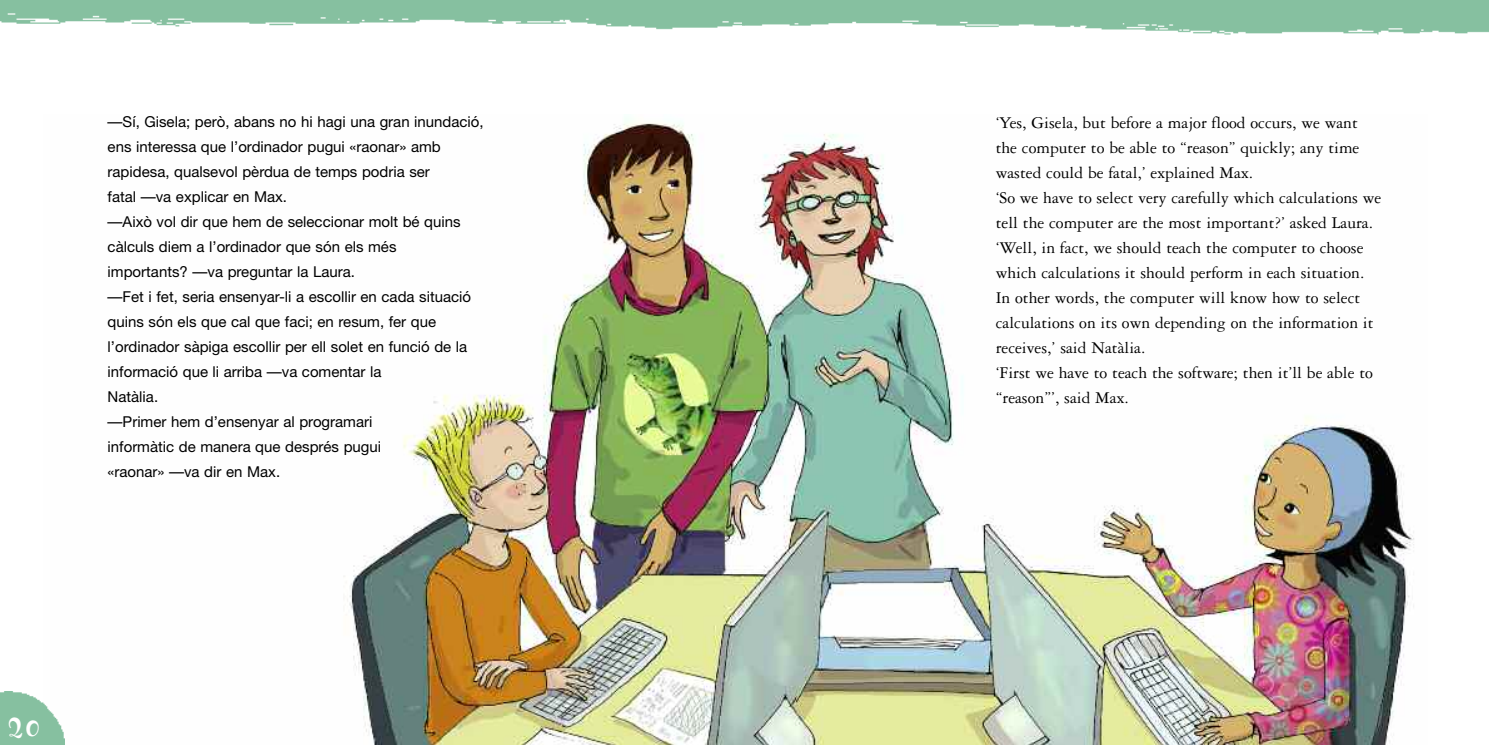
<style>
.page{position:relative;width:1489px;height:745px;background:#fff}
.page>*{position:absolute;margin:0;border:0;box-sizing:border-box;transform-origin:0 0}
.t1{font:700 38.88px "Fontesque";color:#fff}
.t2{font:17.5px/25px "Garamond Three";color:#000}
.t3{font:15px/25px "Helvetica Neue";color:#000}
</style>
<div class="page">
<img style="left:343px;top:118px;width:1071px;height:626px">
<img style="left:744px;top:0;width:744px;height:35px">
<img style="left:0;top:0;width:744px;height:30px">
<img style="left:0;top:691px;width:65px;height:53px">
<p class="t3" style="left:108px;top:110px;width:377px">—Sí, Gisela; però, abans no hi hagi una gran inundació, ens interessa que l’ordinador pugui «raonar» amb rapidesa, qualsevol pèrdua de temps podria ser<br>fatal —va explicar en Max.<br>—Això vol dir que hem de seleccionar molt bé quins càlculs diem a l’ordinador que són els més<br>importants? —va preguntar la Laura.<br>—Fet i fet, seria ensenyar-li a escollir en cada situació quins són els que cal que faci; en resum, fer que l’ordinador sàpiga escollir per ell solet en funció de la informació que li arriba —va comentar la<br>Natàlia.<br>—Primer hem d’ensenyar al programari<br>informàtic de manera que després pugui<br>«raonar» —va dir en Max.</p>
<p class="t2" style="left:995px;top:111px;width:387px">‘Yes, Gisela, but before a major flood occurs, we want the computer to be able to “reason” quickly; any time wasted could be fatal,’ explained Max.<br>‘So we have to select very carefully which calculations we tell the computer are the most important?’ asked Laura. ‘Well, in fact, we should teach the computer to choose which calculations it should perform in each situation.<br>In other words, the computer will know how to select calculations on its own depending on the information it receives,’ said Natàlia.<br>‘First we have to teach the software; then it’ll be able to “reason”’, said Max.</p>
<h1 class="t1" style="left:8px;top:700px;width:34px">20</h1>
</div>
